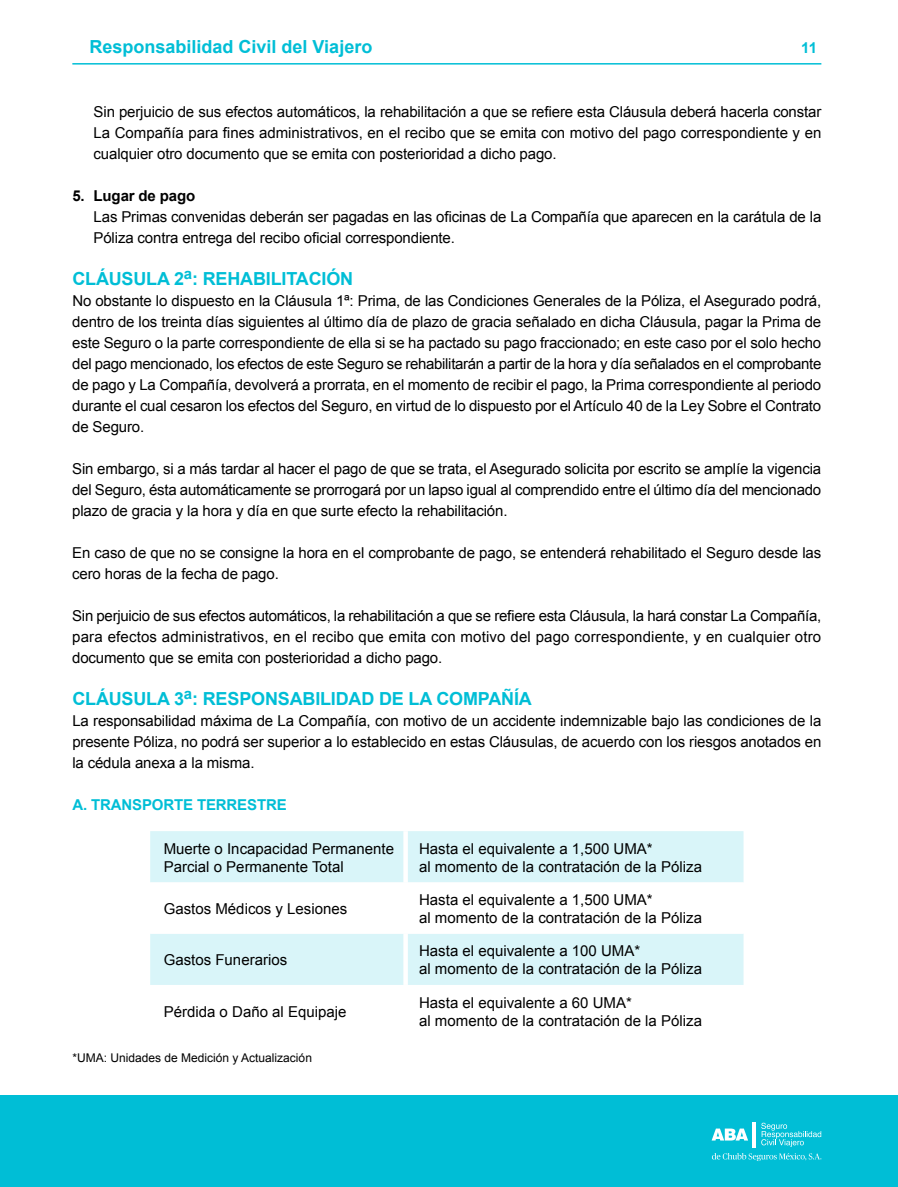
<style>
.page{position:relative;width:898px;height:1187px;background:#fff}
.page>*{position:absolute;margin:0;border:0;box-sizing:border-box;transform-origin:0 0}
.t1{font:700 18px "Arial";letter-spacing:-.01em;color:#00bed6}
.t2{font:15px/21px "Arial";letter-spacing:-.01em;color:#000}
.t3{font:700 15px "Arial";letter-spacing:-.01em;color:#00bed6}
.t4{font:700 15px "Arial";letter-spacing:-.01em;color:#000}
.t5{font:12px "Arial";color:#000}
</style>
<div class="page">
<hr style="left:72px;top:63px;width:749px;height:2px;background:#00bed6">
<div style="left:0;top:1095px;width:897px;height:91px;background:#00bed6"></div>
<svg style="left:761px;top:1122px;width:59px;height:24px"></svg>
<svg style="left:711px;top:1128px;width:36px;height:12px"></svg>
<svg style="left:752px;top:1122px;width:3px;height:24px"></svg>
<svg style="left:711px;top:1153px;width:110px;height:7px"></svg>
<div style="left:150px;top:831px;width:593px;height:51px;background:#d9f5f9"></div>
<div style="left:150px;top:934px;width:593px;height:51px;background:#d9f5f9"></div>
<div style="left:403px;top:831px;width:5px;height:51px;background:#fff"></div>
<div style="left:403px;top:933px;width:5px;height:51px;background:#fff"></div>
<div style="left:403px;top:984px;width:5px;height:52px;background:#fff"></div>
<p class="t1" style="left:89px;top:34px;width:284px">Responsabilidad Civil del Viajero</p>
<p class="t3" style="left:801px;top:38px;width:17px">11</p>
<p class="t2" style="left:94px;top:101px;width:729px;text-align:justify">Sin perjuicio de sus efectos automáticos, la rehabilitación a que se refiere esta Cláusula deberá hacerla constar La Compañía para fines administrativos, en el recibo que se emita con motivo del pago correspondiente y en cualquier otro documento que se emita con posterioridad a dicho pago.</p>
<p class="t4" style="left:72px;top:185px;width:124px">5. Lugar de pago</p>
<p class="t2" style="left:94px;top:206px;width:729px">Las Primas convenidas deberán ser pagadas en las oficinas de La Compañía que aparecen en la carátula de la<br>Póliza contra entrega del recibo oficial correspondiente.</p>
<p class="t1" style="left:72px;top:266px;width:282px">CLÁUSULA 2<sup>a</sup>: REHABILITACIÓN</p>
<p class="t2" style="left:72px;top:290px;width:750px;text-align:justify">No obstante lo dispuesto en la Cláusula 1ª: Prima, de las Condiciones Generales de la Póliza, el Asegurado podrá, dentro de los treinta días siguientes al último día de plazo de gracia señalado en dicha Cláusula, pagar la Prima de este Seguro o la parte correspondiente de ella si se ha pactado su pago fraccionado; en este caso por el solo hecho del pago mencionado, los efectos de este Seguro se rehabilitarán a partir de la hora y día señalados en el comprobante de pago y La Compañía, devolverá a prorrata, en el momento de recibir el pago, la Prima correspondiente al periodo durante el cual cesaron los efectos del Seguro, en virtud de lo dispuesto por el Artículo 40 de la Ley Sobre el Contrato de Seguro.</p>
<p class="t2" style="left:72px;top:458px;width:750px;text-align:justify">Sin embargo, si a más tardar al hacer el pago de que se trata, el Asegurado solicita por escrito se amplíe la vigencia del Seguro, ésta automáticamente se prorrogará por un lapso igual al comprendido entre el último día del mencionado plazo de gracia y la hora y día en que surte efecto la rehabilitación.</p>
<p class="t2" style="left:72px;top:542px;width:750px">En caso de que no se consigne la hora en el comprobante de pago, se entenderá rehabilitado el Seguro desde las cero horas de la fecha de pago.</p>
<p class="t2" style="left:72px;top:605px;width:750px;text-align:justify">Sin perjuicio de sus efectos automáticos, la rehabilitación a que se refiere esta Cláusula, la hará constar La Compañía, para efectos administrativos, en el recibo que emita con motivo del pago correspondiente, y en cualquier otro documento que se emita con posterioridad a dicho pago.</p>
<p class="t1" style="left:72px;top:686px;width:461px">CLÁUSULA 3<sup>a</sup>: RESPONSABILIDAD DE LA COMPAÑÍA</p>
<p class="t2" style="left:72px;top:710px;width:750px;text-align:justify">La responsabilidad máxima de La Compañía, con motivo de un accidente indemnizable bajo las condiciones de la presente Póliza, no podrá ser superior a lo establecido en estas Cláusulas, de acuerdo con los riesgos anotados en la cédula anexa a la misma.</p>
<p class="t3" style="left:72px;top:794px;width:216px">A. TRANSPORTE TERRESTRE</p>
<p class="t2" style="left:164px;top:839px;width:232px;line-height:18px">Muerte o Incapacidad Permanente<br>Parcial o Permanente Total</p>
<p class="t2" style="left:419px;top:839px;width:284px;line-height:18px">Hasta el equivalente a 1,500 UMA*<br>al momento de la contratación de la Póliza</p>
<p class="t2" style="left:164px;top:898px;width:185px">Gastos Médicos y Lesiones</p>
<p class="t2" style="left:419px;top:891px;width:284px;line-height:18px">Hasta el equivalente a 1,500 UMA*<br>al momento de la contratación de la Póliza</p>
<p class="t2" style="left:164px;top:949px;width:125px">Gastos Funerarios</p>
<p class="t2" style="left:419px;top:942px;width:284px;line-height:18px">Hasta el equivalente a 100 UMA*<br>al momento de la contratación de la Póliza</p>
<p class="t2" style="left:164px;top:1001px;width:184px">Pérdida o Daño al Equipaje</p>
<p class="t2" style="left:419px;top:993px;width:284px;line-height:18px">Hasta el equivalente a 60 UMA*<br>al momento de la contratación de la Póliza</p>
<p class="t5" style="left:72px;top:1050px;width:241px">*UMA: Unidades de Medición y Actualización</p>
</div>
